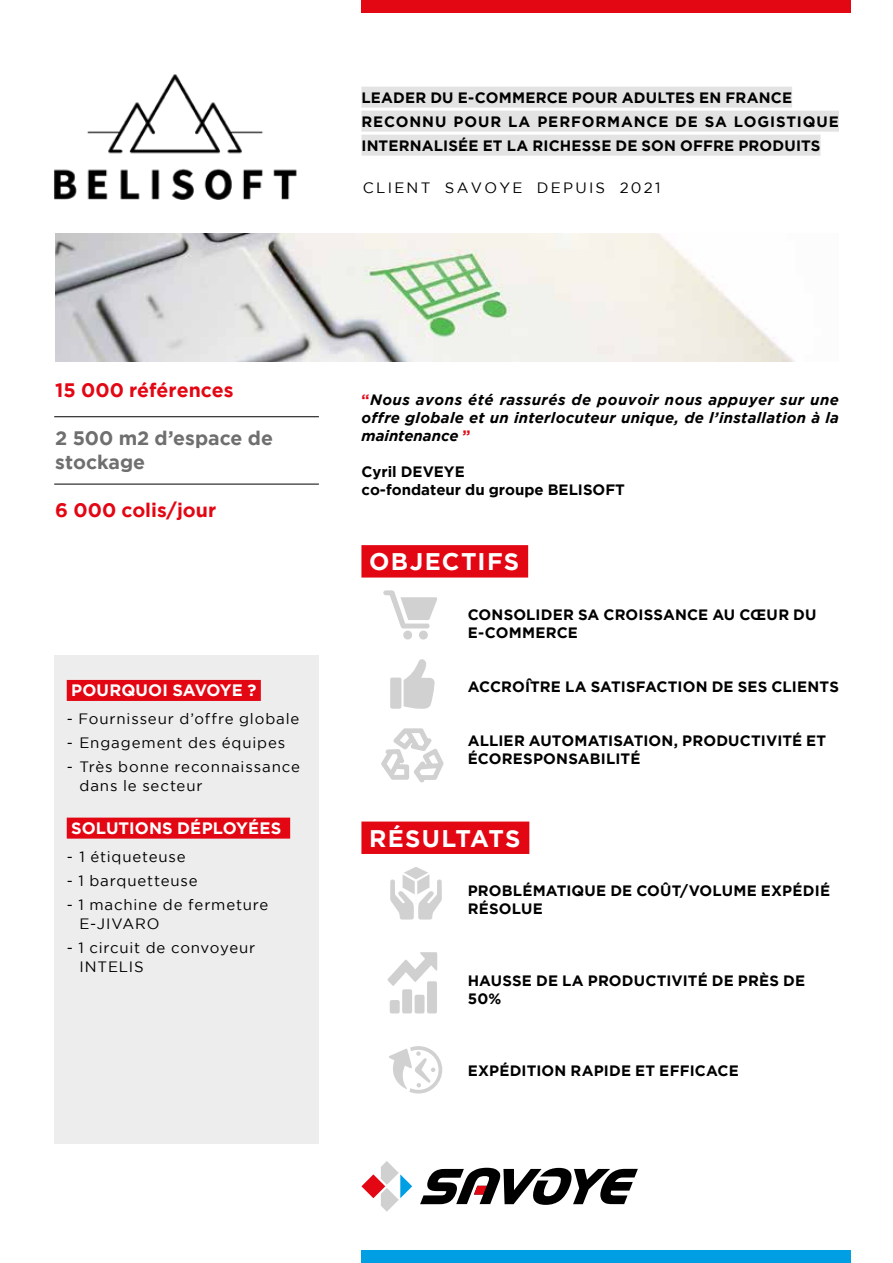
<style>
.page{position:relative;width:893px;height:1263px;background:#fff}
.page>*{position:absolute;margin:0;border:0;box-sizing:border-box;transform-origin:0 0}
.t1{font:700 24px "Gotham";letter-spacing:.055em;color:#fff}
.t2{font:700 19.5px "Gotham";color:#e30613}
.t3{font:700 19.5px/24px "Gotham";color:#706f6f}
.t4{font:700 16.5px "Gotham";letter-spacing:.01em;color:#fff}
.t5{font:700 15px/18px "Gotham";letter-spacing:.01em;color:#000}
.t6{font:15px/19.5px "Gotham";letter-spacing:.06em;color:#000}
.t7{font:italic 700 15px/18px "Gotham";letter-spacing:.02em;color:#000;text-align:justify}
.t8{font:15px "Gotham";letter-spacing:.15em;color:#000}
.s1{font-style:normal;color:#e30613}
</style>
<div class="page">
<img style="left:55px;top:234px;width:739px;height:127px">
<img style="left:54px;top:74px;width:243px;height:126px">
<div style="left:361px;top:87px;width:431px;height:21px;background:#e3e3e3"></div>
<div style="left:361px;top:111px;width:478px;height:21px;background:#e3e3e3"></div>
<div style="left:361px;top:135px;width:459px;height:21px;background:#e3e3e3"></div>
<div style="left:361px;top:0;width:489px;height:13px;background:#e30613"></div>
<div style="left:361px;top:1250px;width:489px;height:13px;background:#009fe3"></div>
<svg style="left:420px;top:1168px;width:218px;height:37px"></svg>
<svg style="left:361px;top:1161px;width:51px;height:51px"></svg>
<svg style="left:387px;top:952px;width:50px;height:34px"></svg>
<div style="left:390px;top:1000px;width:10px;height:13px;background:#d0d0d0;border-radius:2px"></div>
<div style="left:402px;top:989px;width:10px;height:24px;background:#d0d0d0;border-radius:2px"></div>
<div style="left:427px;top:981px;width:10px;height:32px;background:#d0d0d0;border-radius:2px"></div>
<div style="left:415px;top:995px;width:10px;height:18px;background:#d0d0d0;border-radius:2px"></div>
<div style="left:361px;top:545px;width:167px;height:32px;background:#e30613"></div>
<div style="left:361px;top:821px;width:168px;height:33px;background:#e30613"></div>
<div style="left:54px;top:656px;width:265px;height:488px;background:#ededed"></div>
<div style="left:67px;top:680px;width:194px;height:21px;background:#e30613"></div>
<div style="left:67px;top:818px;width:223px;height:21px;background:#e30613"></div>
<hr style="left:54px;top:416px;width:265px;height:1px;background:#000">
<hr style="left:54px;top:484px;width:265px;height:1px;background:#000">
<svg style="left:404px;top:659px;width:31px;height:50px"></svg>
<div style="left:390px;top:677px;width:11px;height:32px;background:#d1d1d1;border-radius:2px"></div>
<svg style="left:389px;top:1046px;width:53px;height:47px"></svg>
<svg style="left:381px;top:728px;width:63px;height:55px"></svg>
<svg style="left:383px;top:590px;width:54px;height:50px"></svg>
<svg style="left:390px;top:867px;width:52px;height:52px"></svg>
<p class="t5" style="left:361px;top:85px;width:479px;line-height:24px">LEADER DU E-COMMERCE POUR ADULTES EN FRANCE<br>RECONNU POUR LA PERFORMANCE DE SA LOGISTIQUE<br>INTERNALISÉE ET LA RICHESSE DE SON OFFRE PRODUITS</p>
<p class="t8" style="left:363px;top:179px;width:299px">CLIENT SAVOYE DEPUIS 2021</p>
<h2 class="t2" style="left:55px;top:379px;width:180px">15 000 références</h2>
<h2 class="t3" style="left:55px;top:426px;width:219px">2 500 m2 d’espace de stockage</h2>
<h2 class="t2" style="left:55px;top:499px;width:162px">6 000 colis/jour</h2>
<p class="t4" style="left:71px;top:681px;width:187px">POURQUOI SAVOYE ?</p>
<p class="t6" style="left:67px;top:709px;width:234px">- Fournisseur d’offre globale</p>
<p class="t6" style="left:67px;top:733px;width:220px">- Engagement des équipes</p>
<p class="t6" style="left:80px;top:757px;width:222px;text-indent:-13px">- Très bonne reconnaissance dans le secteur</p>
<p class="t4" style="left:71px;top:819px;width:212px">SOLUTIONS DÉPLOYÉES</p>
<p class="t6" style="left:67px;top:847px;width:120px">- 1 étiqueteuse</p>
<p class="t6" style="left:67px;top:870px;width:133px">- 1 barquetteuse</p>
<p class="t6" style="left:80px;top:894px;width:190px;text-indent:-13px">- 1 machine de fermeture<br>E-JIVARO</p>
<p class="t6" style="left:80px;top:937px;width:177px;text-indent:-13px">- 1 circuit de convoyeur<br>INTELIS</p>
<p class="t7" style="left:361px;top:390px;width:479px"><span class="s1">“</span>Nous avons été rassurés de pouvoir nous appuyer sur une offre globale et un interlocuteur unique, de l’installation à la maintenance <span class="s1">”</span></p>
<p class="t5" style="left:361px;top:462px;width:265px">Cyril DEVEYE<br>co-fondateur du groupe BELISOFT</p>
<h1 class="t1" style="left:369px;top:548px;width:152px">OBJECTIFS</h1>
<p class="t5" style="left:468px;top:605px;width:350px">CONSOLIDER SA CROISSANCE AU CŒUR DU<br>E-COMMERCE</p>
<p class="t5" style="left:468px;top:677px;width:373px">ACCROÎTRE LA SATISFACTION DE SES CLIENTS</p>
<p class="t5" style="left:468px;top:731px;width:360px">ALLIER AUTOMATISATION, PRODUCTIVITÉ ET<br>ÉCORESPONSABILITÉ</p>
<h1 class="t1" style="left:369px;top:824px;width:153px">RÉSULTATS</h1>
<p class="t5" style="left:468px;top:881px;width:364px">PROBLÉMATIQUE DE COÛT/VOLUME EXPÉDIÉ<br>RÉSOLUE</p>
<p class="t5" style="left:468px;top:971px;width:339px">HAUSSE DE LA PRODUCTIVITÉ DE PRÈS DE<br>50%</p>
<p class="t5" style="left:468px;top:1061px;width:273px">EXPÉDITION RAPIDE ET EFFICACE</p>
</div>
